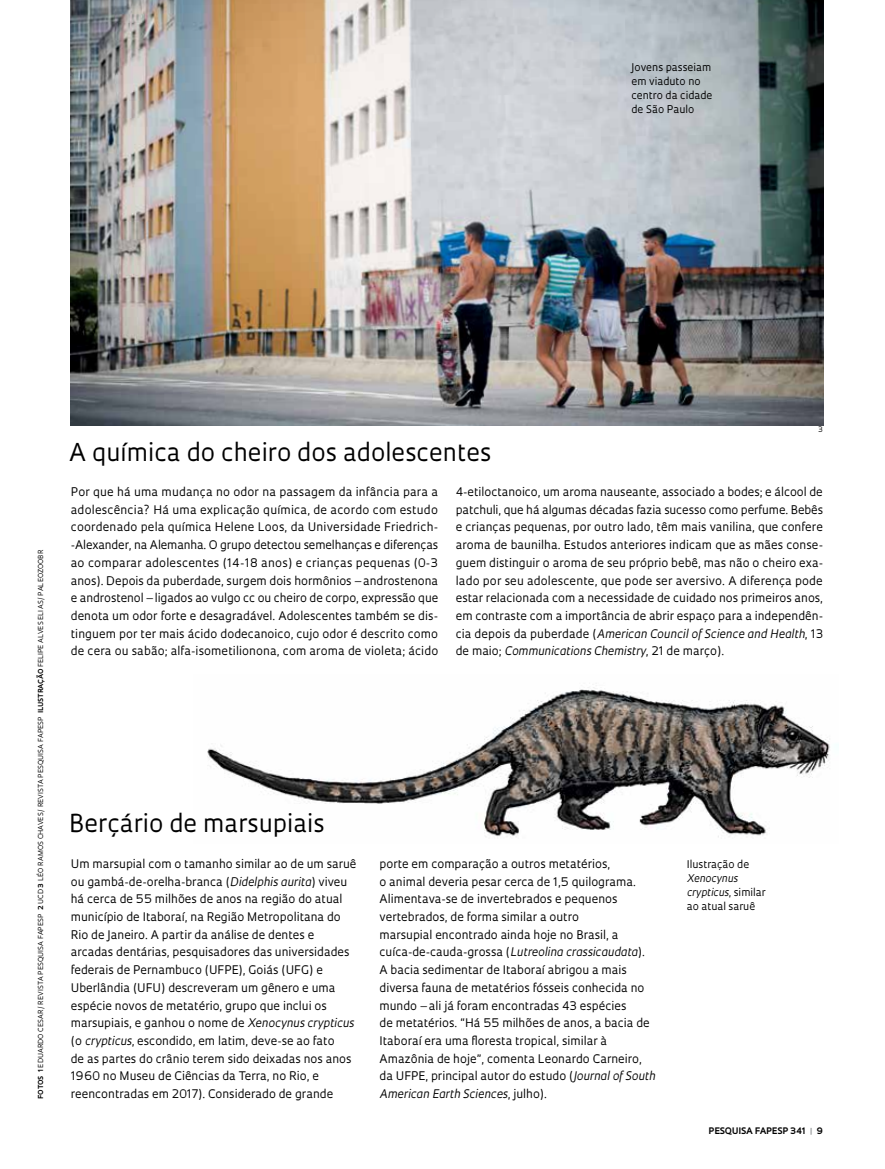
<style>
.page{position:relative;width:885px;height:1169px;background:#fff}
.page>*{position:absolute;margin:0;border:0;box-sizing:border-box;transform-origin:0 0}
.t1{font:24px "Oculum";color:#000}
.t2{font:11.55px/17.7px "Oculum";color:#000}
.t3{font:10.35px/14.1px "Oculum";color:#000}
.t4{font:700 8.7px "Oculum";letter-spacing:.005em;color:#000}
.t5{font:7.35px "Oculum";color:#000}
.t6{font:6.75px "Oculum";letter-spacing:.015em;color:#000}
.s1{font-weight:700}
.s2{font-style:italic}
.s3{color:#939598}
</style>
<div class="page">
<img style="left:71px;top:0;width:752px;height:425px">
<img style="left:207px;top:687px;width:623px;height:150px">
<p class="t3" style="left:631px;top:60px;width:83px">Jovens passeiam em viaduto no centro da cidade de São Paulo</p>
<p class="t6" style="left:36px;top:1098px;width:550px;rotate:-90deg"><span class="s1">FOTOS 1</span> EDUARDO CESAR/REVISTA PESQUISA FAPESP <span class="s1">2</span> UCD <span class="s1">3</span> LÉO RAMOS CHAVES /REVISTA PESQUISA FAPESP <span class="s1">ILUSTRAÇÃO</span> FELIPE ALVES ELIAS /PALEOZOOBR</p>
<p class="t5" style="left:818px;top:425px;width:6px">3</p>
<h1 class="t1" style="left:69px;top:436px;width:424px">A química do cheiro dos adolescentes</h1>
<p class="t2" style="left:71px;top:482px;width:369px;text-align:justify">Por que há uma mudança no odor na passagem da infância para a adolescência? Há uma explicação química, de acordo com estudo coordenado pela química Helene Loos, da Universidade Friedrich--Alexander, na Alemanha. O grupo detectou semelhanças e diferenças ao comparar adolescentes (14-18 anos) e crianças pequenas (0-3 anos). Depois da puberdade, surgem dois hormônios – androstenona e androstenol – ligados ao vulgo cc ou cheiro de corpo, expressão que denota um odor forte e desagradável. Adolescentes também se dis&shy;tinguem por ter mais ácido dodecanoico, cujo odor é descrito como de cera ou sabão; alfa-isometilionona, com aroma de violeta; ácido</p>
<p class="t2" style="left:456px;top:482px;width:369px;text-align:justify">4-etiloctanoico, um aroma nauseante, associado a bodes; e álcool de patchuli, que há algumas décadas fazia sucesso como perfume. Bebês e crianças pequenas, por outro lado, têm mais vanilina, que confere aroma de baunilha. Estudos anteriores indicam que as mães conse&shy;guem distinguir o aroma de seu próprio bebê, mas não o cheiro exa&shy;lado por seu adolescente, que pode ser aversivo. A diferença pode estar relacionada com a necessidade de cuidado nos primeiros anos, em contraste com a importância de abrir espaço para a independên&shy;cia depois da puberdade (<span class="s2">American Council of Science and Health</span>, 13 de maio; <span class="s2">Communications Chemistry</span>, 21 de março).</p>
<h1 class="t1" style="left:69px;top:808px;width:257px">Berçário de marsupiais</h1>
<p class="t2" style="left:71px;top:854px;width:287px">Um marsupial com o tamanho similar ao de um saruê ou gambá-de-orelha-branca (<span class="s2">Didelphis aurita</span>) viveu há cerca de 55 milhões de anos na região do atual município de Itaboraí, na Região Metropolitana do Rio de Janeiro. A partir da análise de dentes e arcadas dentárias, pesquisadores das universidades federais de Pernambuco (UFPE), Goiás (UFG) e Uberlândia (UFU) descreveram um gênero e uma espécie novos de metatério, grupo que inclui os marsupiais, e ganhou o nome de <span class="s2">Xenocynus crypticus </span>(o <span class="s2">crypticus</span>, escondido, em latim, deve-se ao fato<br>de as partes do crânio terem sido deixadas nos anos 1960 no Museu de Ciências da Terra, no Rio, e reencontradas em 2017). Considerado de grande</p>
<p class="t2" style="left:380px;top:854px;width:277px">porte em comparação a outros metatérios,<br>o animal deveria pesar cerca de 1,5 quilograma.<br>Alimentava-se de invertebrados e pequenos vertebrados, de forma similar a outro<br>marsupial encontrado ainda hoje no Brasil, a cuíca-de-cauda-grossa (<span class="s2">Lutreolina crassicaudata</span>).<br>A bacia sedimentar de Itaboraí abrigou a mais diversa fauna de metatérios fósseis conhecida no mundo – ali já foram encontradas 43 espécies<br>de metatérios. “Há 55 milhões de anos, a bacia de Itaboraí era uma floresta tropical, similar à Amazônia de hoje”, comenta Leonardo Carneiro, da UFPE, principal autor do estudo (<span class="s2">Journal of South American Earth Sciences</span>, julho).</p>
<p class="t3" style="left:687px;top:856px;width:64px">Ilustração de</p>
<p class="t3" style="left:687px;top:870px;width:81px"><span class="s2">Xenocynus crypticus</span>, similar ao atual saruê</p>
<p class="t4" style="left:709px;top:1124px;width:116px">PESQUISA FAPESP 341 <span class="s3">|</span> 9</p>
</div>
